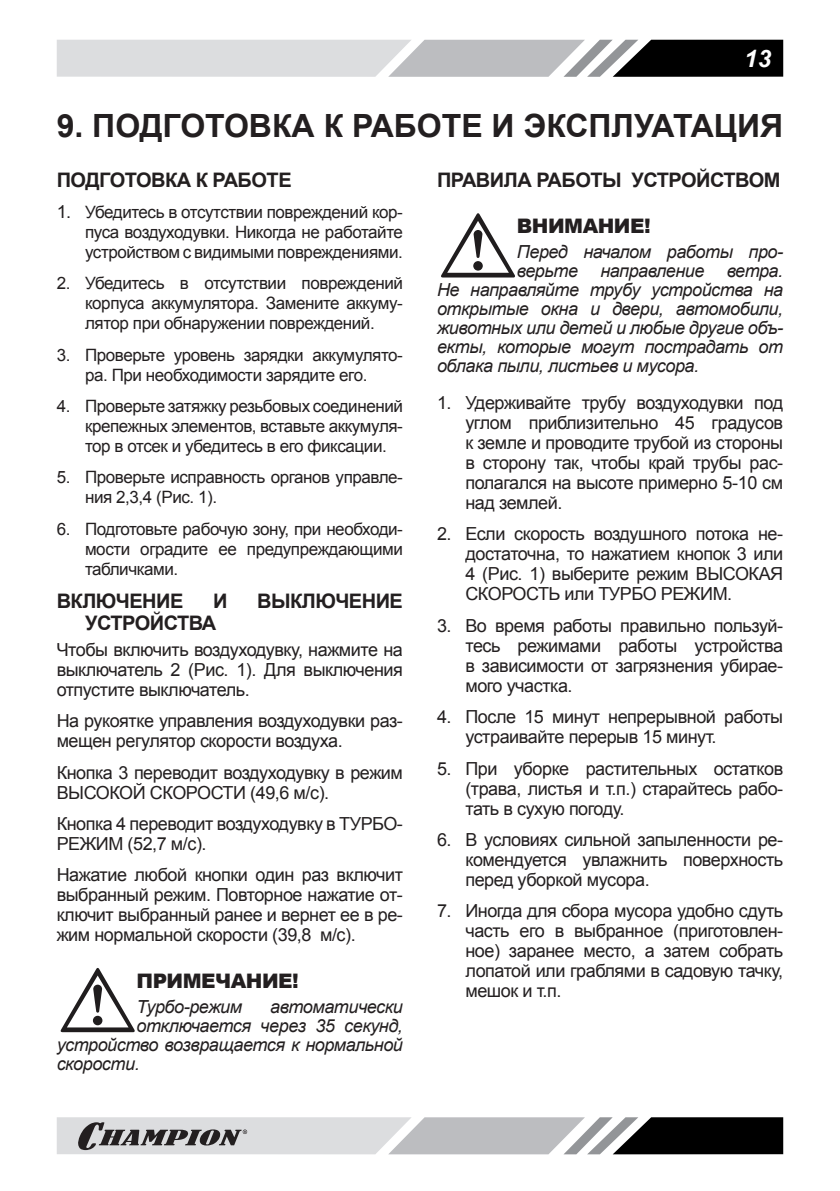
<style>
.page{position:relative;width:840px;height:1191px;background:#fff}
.page>*{position:absolute;margin:0;border:0;box-sizing:border-box;transform-origin:0 0}
.t1{font:700 32px "Arial";color:#231f20}
.t2{font:italic 700 24px "Arial";color:#fff}
.p{font:700 20px "Arial";letter-spacing:-.025em;color:#231f20}
.p_list{font:700 20px "Arial";letter-spacing:-.025em;color:#231f20}
.t3{font:900 20px "Arial";letter-spacing:-.025em;color:#231f20}
.p_list-2{font:18px/20px "Arial";letter-spacing:-.025em;color:#231f20;text-align:justify}
.p-2{font:italic 18px "Arial";letter-spacing:-.025em;color:#231f20}
.p_list-3{font:17px/20px "Arial";letter-spacing:-.025em;color:#231f20;text-align:justify}
.s1{font-size:18px}
</style>
<div class="page">
<svg style="left:57px;top:40px;width:725px;height:37px;background:#a7a8aa"></svg>
<svg style="left:57px;top:1117px;width:725px;height:37px;background:#9c9d9e"></svg>
<svg style="left:60px;top:968px;width:75px;height:65px"></svg>
<svg style="left:441px;top:213px;width:74px;height:65px"></svg>
<h2 class="t2" style="left:743px;top:42px;width:28px">13</h2>
<p class="t1" style="left:57px;top:104px;width:727px">9. ПОДГОТОВКА К РАБОТЕ И ЭКСПЛУАТАЦИЯ</p>
<p class="p" style="left:57px;top:166px;width:236px">ПОДГОТОВКА К РАБОТЕ</p>
<p class="p_list-3" style="left:85px;top:202px;width:319px;text-indent:-28px"><span class="s1">1.</span> Убедитесь в отсутствии повреждений кор&shy;пуса воздуходувки. Никогда не работайте устройством с видимыми повреждениями.</p>
<p class="p_list-3" style="left:85px;top:273px;width:319px;text-indent:-28px">2. Убедитесь в отсутствии повреждений корпуса аккумулятора. Замените аккуму&shy;лятор при обнаружении повреждений.</p>
<p class="p_list-3" style="left:57px;top:345px;width:347px;text-align:center">3. Проверьте уровень зарядки аккумулято&shy;ра. При необходимости зарядите его.</p>
<p class="p_list-3" style="left:85px;top:396px;width:319px;text-indent:-28px">4. Проверьте затяжку резьбовых соединений крепежных элементов, вставьте аккумуля&shy;тор в отсек и убедитесь в его фиксации.</p>
<p class="p_list-3" style="left:85px;top:467px;width:319px;text-indent:-28px">5. Проверьте исправность органов управле&shy;ния 2,3,4 (Рис. 1).</p>
<p class="p_list-3" style="left:85px;top:519px;width:319px;text-indent:-28px">6. Подготовьте рабочую зону, при необходи&shy;мости оградите ее предупреждающими табличками.</p>
<p class="p_list" style="left:57px;top:588px;width:128px">ВКЛЮЧЕНИЕ</p>
<p class="p_list" style="left:213px;top:588px;width:16px">И</p>
<p class="p_list" style="left:257px;top:588px;width:147px">ВЫКЛЮЧЕНИЕ</p>
<p class="p_list" style="left:85px;top:610px;width:133px">УСТРОЙСТВА</p>
<p class="p_list-2" style="left:57px;top:639px;width:347px">Чтобы включить воздуходувку, нажмите на выключатель 2 (Рис. 1). Для выключения отпустите выключатель.</p>
<p class="p_list-2" style="left:57px;top:711px;width:347px">На рукоятке управления воздуходувки раз&shy;мещен регулятор скорости воздуха.</p>
<p class="p_list-2" style="left:57px;top:762px;width:347px">Кнопка 3 переводит воздуходувку в режим<br>ВЫСОКОЙ СКОРОСТИ (49,6 м/с).</p>
<p class="p_list-2" style="left:57px;top:813px;width:347px">Кнопка 4 переводит воздуходувку в ТУРБО-<br>РЕЖИМ (52,7 м/с).</p>
<p class="p_list-2" style="left:57px;top:865px;width:347px">Нажатие любой кнопки один раз включит выбранный режим. Повторное нажатие от&shy;ключит выбранный ранее и вернет ее в ре&shy;жим нормальной скорости (39,8 м/с).</p>
<p class="t3" style="left:136px;top:966px;width:164px">ПРИМЕЧАНИЕ!</p>
<p class="p-2" style="left:136px;top:994px;width:107px">Турбо-режим</p>
<p class="p-2" style="left:270px;top:994px;width:134px">автоматически</p>
<p class="p-2" style="left:136px;top:1013px;width:268px">отключается через 35 секунд,</p>
<p class="p-2" style="left:57px;top:1032px;width:347px">устройство возвращается к нормальной</p>
<p class="p-2" style="left:57px;top:1051px;width:84px">скорости.</p>
<p class="p" style="left:437px;top:166px;width:345px">ПРАВИЛА РАБОТЫ УСТРОЙСТВОМ</p>
<p class="t3" style="left:516px;top:212px;width:135px">ВНИМАНИЕ!</p>
<p class="p-2" style="left:516px;top:240px;width:268px">Перед началом работы про-</p>
<p class="p-2" style="left:516px;top:259px;width:268px">верьте направление ветра.</p>
<p class="p-2" style="left:437px;top:278px;width:347px">Не направляйте трубу устройства на</p>
<p class="p-2" style="left:437px;top:297px;width:347px">открытые окна и двери, автомобили,</p>
<p class="p-2" style="left:437px;top:316px;width:347px">животных или детей и любые другие объ-</p>
<p class="p-2" style="left:437px;top:335px;width:347px">екты, которые могут пострадать от</p>
<p class="p-2" style="left:437px;top:354px;width:263px">облака пыли, листьев и мусора.</p>
<p class="p_list-2" style="left:465px;top:393px;width:319px;text-indent:-28px">1. Удерживайте трубу воздуходувки под углом приблизительно 45 градусов к земле и проводите трубой из стороны в сторону так, чтобы край трубы рас&shy;полагался на высоте примерно 5-10 см над землей.</p>
<p class="p_list-2" style="left:465px;top:524px;width:319px;text-indent:-28px">2. Если скорость воздушного потока не&shy;достаточна, то нажатием кнопок 3 или 4 (Рис. 1) выберите режим ВЫСОКАЯ СКОРОСТЬ или ТУРБО РЕЖИМ.</p>
<p class="p_list-2" style="left:465px;top:615px;width:319px;text-indent:-28px">3. Во время работы правильно пользуй&shy;тесь режимами работы устройства в зависимости от загрязнения убирае&shy;мого участка.</p>
<p class="p_list-2" style="left:465px;top:707px;width:319px;text-indent:-28px">4. После 15 минут непрерывной работы устраивайте перерыв 15 минут.</p>
<p class="p_list-2" style="left:465px;top:758px;width:319px;text-indent:-28px">5. При уборке растительных остатков (трава, листья и т.п.) старайтесь рабо&shy;тать в сухую погоду.</p>
<p class="p_list-2" style="left:465px;top:829px;width:319px;text-indent:-28px">6. В условиях сильной запыленности ре&shy;комендуется увлажнить поверхность перед уборкой мусора.</p>
<p class="p_list-2" style="left:465px;top:901px;width:319px;text-indent:-28px">7. Иногда для сбора мусора удобно сдуть часть его в выбранное (приготовлен&shy;ное) заранее место, а затем собрать лопатой или граблями в садовую тачку, мешок и т.п.</p>
</div>
